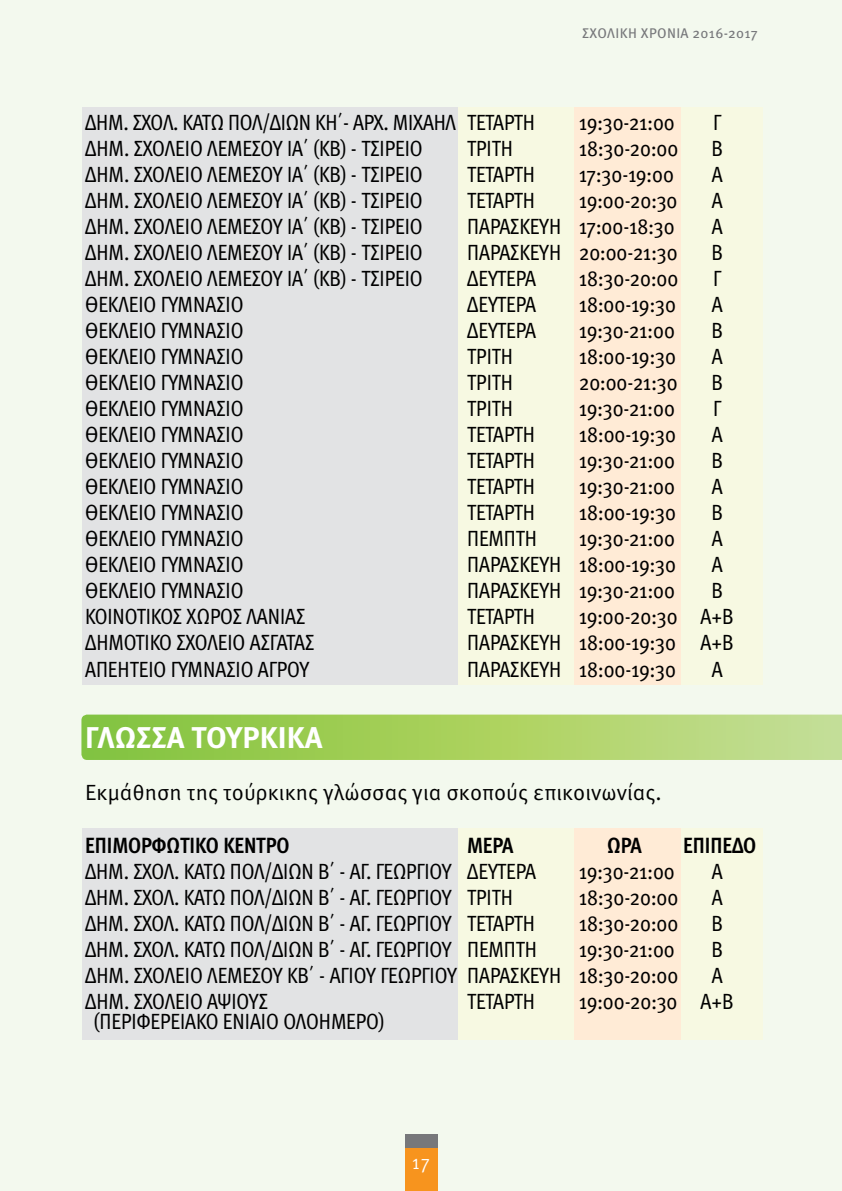
<style>
.page{position:relative;width:842px;height:1191px;background:#f3f9ee}
.page>*{position:absolute;margin:0;border:0;box-sizing:border-box;transform-origin:0 0}
.t1{font:700 30px "Meta Pro";color:#fff}
.t2{font:22px "Meta Cond Pro";color:#000}
.t3{font:22px "Meta Pro";color:#000}
.t4{font:700 22px "Meta Cond Pro";color:#000}
.t5{font:20px "Meta Cond Pro";color:#fff}
.t6{font:14px "Meta Pro";letter-spacing:.025em;color:#77787b}
</style>
<div class="page">
<div style="left:405px;top:1140px;width:32px;height:51px;background:#f7941e"></div>
<div style="left:405px;top:1134px;width:32px;height:14px;background:#77787b"></div>
<svg style="left:81px;top:714px;width:761px;height:46px;background:#a7d165"></svg>
<div style="left:458px;top:107px;width:116px;height:577px;background:#f7f9e2"></div>
<div style="left:82px;top:107px;width:376px;height:577px;background:#e2e3e4"></div>
<div style="left:680px;top:107px;width:83px;height:577px;background:#f7f9e2"></div>
<div style="left:574px;top:107px;width:107px;height:577px;background:#ffebd6"></div>
<div style="left:458px;top:828px;width:116px;height:212px;background:#f7f9e2"></div>
<div style="left:82px;top:828px;width:376px;height:212px;background:#e2e3e4"></div>
<div style="left:680px;top:828px;width:83px;height:212px;background:#f7f9e2"></div>
<div style="left:574px;top:828px;width:107px;height:212px;background:#ffebd6"></div>
<p class="t6" style="left:582px;top:24px;width:177px">ΣΧΟΛΙΚΗ ΧΡΟΝΙΑ 2016-2017</p>
<p class="t2" style="left:85px;top:108px;width:451px">ΔΗΜ. ΣΧΟΛ. ΚΑΤΩ ΠΟΛ/ΔΙΩΝ ΚΗ΄- ΑΡΧ. ΜΙΧΑΗΛ ΤΕΤΑΡΤΗ</p>
<p class="t2" style="left:579px;top:108px;width:97px">19:30-21:00</p>
<p class="t2" style="left:713px;top:108px;width:10px">Γ</p>
<p class="t2" style="left:85px;top:134px;width:339px">ΔΗΜ. ΣΧΟΛΕΙΟ ΛΕΜΕΣΟΥ ΙΑ΄ (ΚΒ) - ΤΣΙΡΕΙΟ</p>
<p class="t2" style="left:467px;top:134px;width:47px">ΤΡΙΤΗ</p>
<p class="t2" style="left:579px;top:134px;width:101px">18:30-20:00</p>
<p class="t2" style="left:711px;top:134px;width:13px">Β</p>
<p class="t2" style="left:85px;top:160px;width:339px">ΔΗΜ. ΣΧΟΛΕΙΟ ΛΕΜΕΣΟΥ ΙΑ΄ (ΚΒ) - ΤΣΙΡΕΙΟ</p>
<p class="t2" style="left:467px;top:160px;width:69px">ΤΕΤΑΡΤΗ</p>
<p class="t2" style="left:579px;top:160px;width:96px">17:30-19:00</p>
<p class="t2" style="left:712px;top:160px;width:12px">Α</p>
<p class="t2" style="left:85px;top:186px;width:339px">ΔΗΜ. ΣΧΟΛΕΙΟ ΛΕΜΕΣΟΥ ΙΑ΄ (ΚΒ) - ΤΣΙΡΕΙΟ</p>
<p class="t2" style="left:467px;top:186px;width:69px">ΤΕΤΑΡΤΗ</p>
<p class="t2" style="left:579px;top:186px;width:100px">19:00-20:30</p>
<p class="t2" style="left:712px;top:186px;width:12px">Α</p>
<p class="t2" style="left:85px;top:212px;width:339px">ΔΗΜ. ΣΧΟΛΕΙΟ ΛΕΜΕΣΟΥ ΙΑ΄ (ΚΒ) - ΤΣΙΡΕΙΟ</p>
<p class="t2" style="left:467px;top:212px;width:209px">ΠΑΡΑΣΚΕΥΗ 17:00-18:30</p>
<p class="t2" style="left:712px;top:212px;width:12px">Α</p>
<p class="t2" style="left:85px;top:238px;width:339px">ΔΗΜ. ΣΧΟΛΕΙΟ ΛΕΜΕΣΟΥ ΙΑ΄ (ΚΒ) - ΤΣΙΡΕΙΟ</p>
<p class="t2" style="left:467px;top:238px;width:212px">ΠΑΡΑΣΚΕΥΗ 20:00-21:30</p>
<p class="t2" style="left:711px;top:238px;width:13px">Β</p>
<p class="t2" style="left:85px;top:264px;width:339px">ΔΗΜ. ΣΧΟΛΕΙΟ ΛΕΜΕΣΟΥ ΙΑ΄ (ΚΒ) - ΤΣΙΡΕΙΟ</p>
<p class="t2" style="left:467px;top:264px;width:70px">ΔΕΥΤΕΡΑ</p>
<p class="t2" style="left:579px;top:264px;width:101px">18:30-20:00</p>
<p class="t2" style="left:713px;top:264px;width:10px">Γ</p>
<p class="t2" style="left:85px;top:290px;width:160px">ΘΕΚΛΕΙΟ ΓΥΜΝΑΣΙΟ</p>
<p class="t2" style="left:467px;top:290px;width:70px">ΔΕΥΤΕΡΑ</p>
<p class="t2" style="left:579px;top:290px;width:98px">18:00-19:30</p>
<p class="t2" style="left:712px;top:290px;width:12px">Α</p>
<p class="t2" style="left:85px;top:316px;width:160px">ΘΕΚΛΕΙΟ ΓΥΜΝΑΣΙΟ</p>
<p class="t2" style="left:467px;top:316px;width:70px">ΔΕΥΤΕΡΑ</p>
<p class="t2" style="left:579px;top:316px;width:97px">19:30-21:00</p>
<p class="t2" style="left:711px;top:316px;width:13px">Β</p>
<p class="t2" style="left:85px;top:342px;width:160px">ΘΕΚΛΕΙΟ ΓΥΜΝΑΣΙΟ</p>
<p class="t2" style="left:467px;top:342px;width:47px">ΤΡΙΤΗ</p>
<p class="t2" style="left:579px;top:342px;width:98px">18:00-19:30</p>
<p class="t2" style="left:712px;top:342px;width:12px">Α</p>
<p class="t2" style="left:85px;top:368px;width:160px">ΘΕΚΛΕΙΟ ΓΥΜΝΑΣΙΟ</p>
<p class="t2" style="left:467px;top:368px;width:47px">ΤΡΙΤΗ</p>
<p class="t2" style="left:579px;top:368px;width:100px">20:00-21:30</p>
<p class="t2" style="left:711px;top:368px;width:13px">Β</p>
<p class="t2" style="left:85px;top:394px;width:160px">ΘΕΚΛΕΙΟ ΓΥΜΝΑΣΙΟ</p>
<p class="t2" style="left:467px;top:394px;width:47px">ΤΡΙΤΗ</p>
<p class="t2" style="left:579px;top:394px;width:97px">19:30-21:00</p>
<p class="t2" style="left:713px;top:394px;width:10px">Γ</p>
<p class="t2" style="left:85px;top:420px;width:160px">ΘΕΚΛΕΙΟ ΓΥΜΝΑΣΙΟ</p>
<p class="t2" style="left:467px;top:420px;width:69px">ΤΕΤΑΡΤΗ</p>
<p class="t2" style="left:579px;top:420px;width:98px">18:00-19:30</p>
<p class="t2" style="left:712px;top:420px;width:12px">Α</p>
<p class="t2" style="left:85px;top:446px;width:160px">ΘΕΚΛΕΙΟ ΓΥΜΝΑΣΙΟ</p>
<p class="t2" style="left:467px;top:446px;width:69px">ΤΕΤΑΡΤΗ</p>
<p class="t2" style="left:579px;top:446px;width:97px">19:30-21:00</p>
<p class="t2" style="left:711px;top:446px;width:13px">Β</p>
<p class="t2" style="left:85px;top:472px;width:160px">ΘΕΚΛΕΙΟ ΓΥΜΝΑΣΙΟ</p>
<p class="t2" style="left:467px;top:472px;width:69px">ΤΕΤΑΡΤΗ</p>
<p class="t2" style="left:579px;top:472px;width:97px">19:30-21:00</p>
<p class="t2" style="left:712px;top:472px;width:12px">Α</p>
<p class="t2" style="left:85px;top:498px;width:160px">ΘΕΚΛΕΙΟ ΓΥΜΝΑΣΙΟ</p>
<p class="t2" style="left:467px;top:498px;width:69px">ΤΕΤΑΡΤΗ</p>
<p class="t2" style="left:579px;top:498px;width:98px">18:00-19:30</p>
<p class="t2" style="left:711px;top:498px;width:13px">Β</p>
<p class="t2" style="left:85px;top:524px;width:160px">ΘΕΚΛΕΙΟ ΓΥΜΝΑΣΙΟ</p>
<p class="t2" style="left:467px;top:524px;width:71px">ΠΕΜΠΤΗ</p>
<p class="t2" style="left:579px;top:524px;width:97px">19:30-21:00</p>
<p class="t2" style="left:712px;top:524px;width:12px">Α</p>
<p class="t2" style="left:85px;top:550px;width:160px">ΘΕΚΛΕΙΟ ΓΥΜΝΑΣΙΟ</p>
<p class="t2" style="left:467px;top:550px;width:210px">ΠΑΡΑΣΚΕΥΗ 18:00-19:30</p>
<p class="t2" style="left:712px;top:550px;width:12px">Α</p>
<p class="t2" style="left:85px;top:576px;width:160px">ΘΕΚΛΕΙΟ ΓΥΜΝΑΣΙΟ</p>
<p class="t2" style="left:467px;top:576px;width:209px">ΠΑΡΑΣΚΕΥΗ 19:30-21:00</p>
<p class="t2" style="left:711px;top:576px;width:13px">Β</p>
<p class="t2" style="left:85px;top:602px;width:222px">ΚΟΙΝΟΤΙΚΟΣ ΧΩΡΟΣ ΛΑΝΙΑΣ</p>
<p class="t2" style="left:467px;top:602px;width:69px">ΤΕΤΑΡΤΗ</p>
<p class="t2" style="left:579px;top:602px;width:156px">19:00-20:30 Α+Β</p>
<p class="t2" style="left:85px;top:628px;width:231px">ΔΗΜΟΤΙΚΟ ΣΧΟΛΕΙΟ ΑΣΓΑΤΑΣ</p>
<p class="t2" style="left:467px;top:628px;width:268px">ΠΑΡΑΣΚΕΥΗ 18:00-19:30 Α+Β</p>
<p class="t2" style="left:85px;top:654px;width:226px">ΑΠΕΗΤΕΙΟ ΓΥΜΝΑΣΙΟ ΑΓΡΟΥ</p>
<p class="t2" style="left:467px;top:654px;width:210px">ΠΑΡΑΣΚΕΥΗ 18:00-19:30</p>
<p class="t2" style="left:712px;top:654px;width:12px">Α</p>
<h1 class="t1" style="left:85px;top:719px;width:239px">ΓΛΩΣΣΑ ΤΟΥΡΚΙΚΑ</h1>
<p class="t3" style="left:85px;top:779px;width:578px">Εκμάθηση της τούρκικης γλώσσας για σκοπούς επικοινωνίας.</p>
<p class="t4" style="left:85px;top:830px;width:206px">ΕΠΙΜΟΡΦΩΤΙΚΟ ΚΕΝΤΡΟ</p>
<p class="t4" style="left:467px;top:830px;width:48px">ΜΕΡΑ</p>
<p class="t4" style="left:607px;top:830px;width:36px">ΩΡΑ</p>
<p class="t4" style="left:683px;top:830px;width:75px">ΕΠΙΠΕΔΟ</p>
<p class="t2" style="left:85px;top:856px;width:452px">ΔΗΜ. ΣΧΟΛ. ΚΑΤΩ ΠΟΛ/ΔΙΩΝ Β΄ - ΑΓ. ΓΕΩΡΓΙΟΥ ΔΕΥΤΕΡΑ</p>
<p class="t2" style="left:579px;top:856px;width:97px">19:30-21:00</p>
<p class="t2" style="left:712px;top:856px;width:12px">Α</p>
<p class="t2" style="left:85px;top:882px;width:429px">ΔΗΜ. ΣΧΟΛ. ΚΑΤΩ ΠΟΛ/ΔΙΩΝ Β΄ - ΑΓ. ΓΕΩΡΓΙΟΥ ΤΡΙΤΗ</p>
<p class="t2" style="left:579px;top:882px;width:101px">18:30-20:00</p>
<p class="t2" style="left:712px;top:882px;width:12px">Α</p>
<p class="t2" style="left:85px;top:908px;width:451px">ΔΗΜ. ΣΧΟΛ. ΚΑΤΩ ΠΟΛ/ΔΙΩΝ Β΄ - ΑΓ. ΓΕΩΡΓΙΟΥ ΤΕΤΑΡΤΗ</p>
<p class="t2" style="left:579px;top:908px;width:101px">18:30-20:00</p>
<p class="t2" style="left:711px;top:908px;width:13px">Β</p>
<p class="t2" style="left:85px;top:934px;width:453px">ΔΗΜ. ΣΧΟΛ. ΚΑΤΩ ΠΟΛ/ΔΙΩΝ Β΄ - ΑΓ. ΓΕΩΡΓΙΟΥ ΠΕΜΠΤΗ</p>
<p class="t2" style="left:579px;top:934px;width:97px">19:30-21:00</p>
<p class="t2" style="left:711px;top:934px;width:13px">Β</p>
<p class="t2" style="left:85px;top:960px;width:595px">ΔΗΜ. ΣΧΟΛΕΙΟ ΛΕΜΕΣΟΥ ΚΒ΄ - ΑΓΙΟΥ ΓΕΩΡΓΙΟΥ ΠΑΡΑΣΚΕΥΗ 18:30-20:00</p>
<p class="t2" style="left:712px;top:960px;width:12px">Α</p>
<p class="t2" style="left:85px;top:986px;width:184px">ΔΗΜ. ΣΧΟΛΕΙΟ ΑΨΙΟΥΣ</p>
<p class="t2" style="left:467px;top:986px;width:69px">ΤΕΤΑΡΤΗ</p>
<p class="t2" style="left:579px;top:986px;width:156px">19:00-20:30 Α+Β</p>
<p class="t2" style="left:94px;top:1006px;width:292px">(ΠΕΡΙΦΕΡΕΙΑΚΟ ΕΝΙΑΙΟ ΟΛΟΗΜΕΡΟ)</p>
<p class="t5" style="left:412px;top:1148px;width:19px">17</p>
</div>
